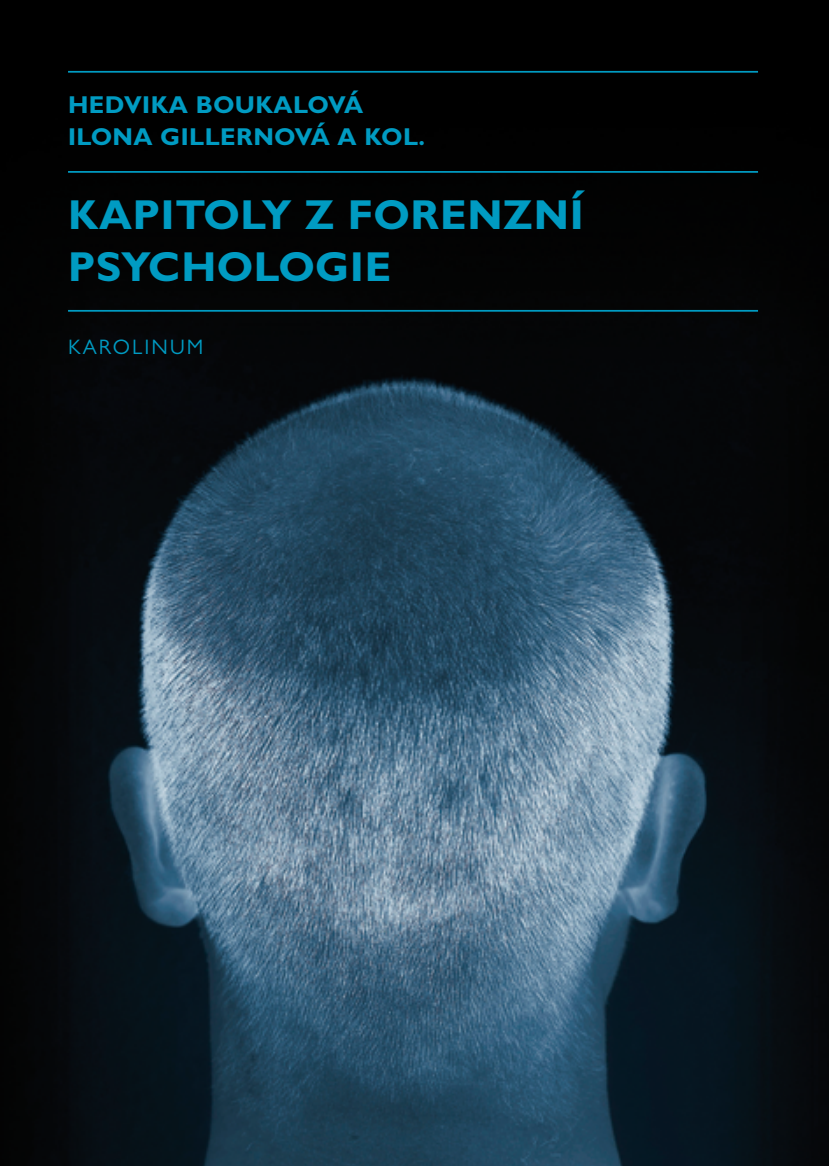
<style>
.page{position:relative;width:829px;height:1166px;background:#fff}
.page>*{position:absolute;margin:0;border:0;box-sizing:border-box;transform-origin:0 0}
.t1{font:700 42px/52.5px "Gill Sans MT Pro";letter-spacing:.02em;color:#009bc2}
.t2{font:700 24.5px/31.5px "Gill Sans MT Pro";letter-spacing:.02em;color:#009bc2}
.t3{font:21px "Gill Sans MT Pro";letter-spacing:.1em;color:#009bc2}
</style>
<div class="page">
<img style="left:0;top:0;width:828px;height:1166px">
<hr style="left:68px;top:71px;width:690px;height:2px;background:#009bc2">
<hr style="left:68px;top:171px;width:690px;height:2px;background:#009bc2">
<hr style="left:68px;top:310px;width:690px;height:2px;background:#009bc2">
<p class="t2" style="left:68px;top:89px;width:358px">HEDVIKA BOUKALOVÁ<br>ILONA GILLERNOVÁ A KOL.</p>
<h1 class="t1" style="left:68px;top:187px;width:517px">KAPITOLY Z FORENZNÍ<br>PSYCHOLOGIE</h1>
<p class="t3" style="left:68px;top:334px;width:137px">KAROLINUM</p>
</div>
